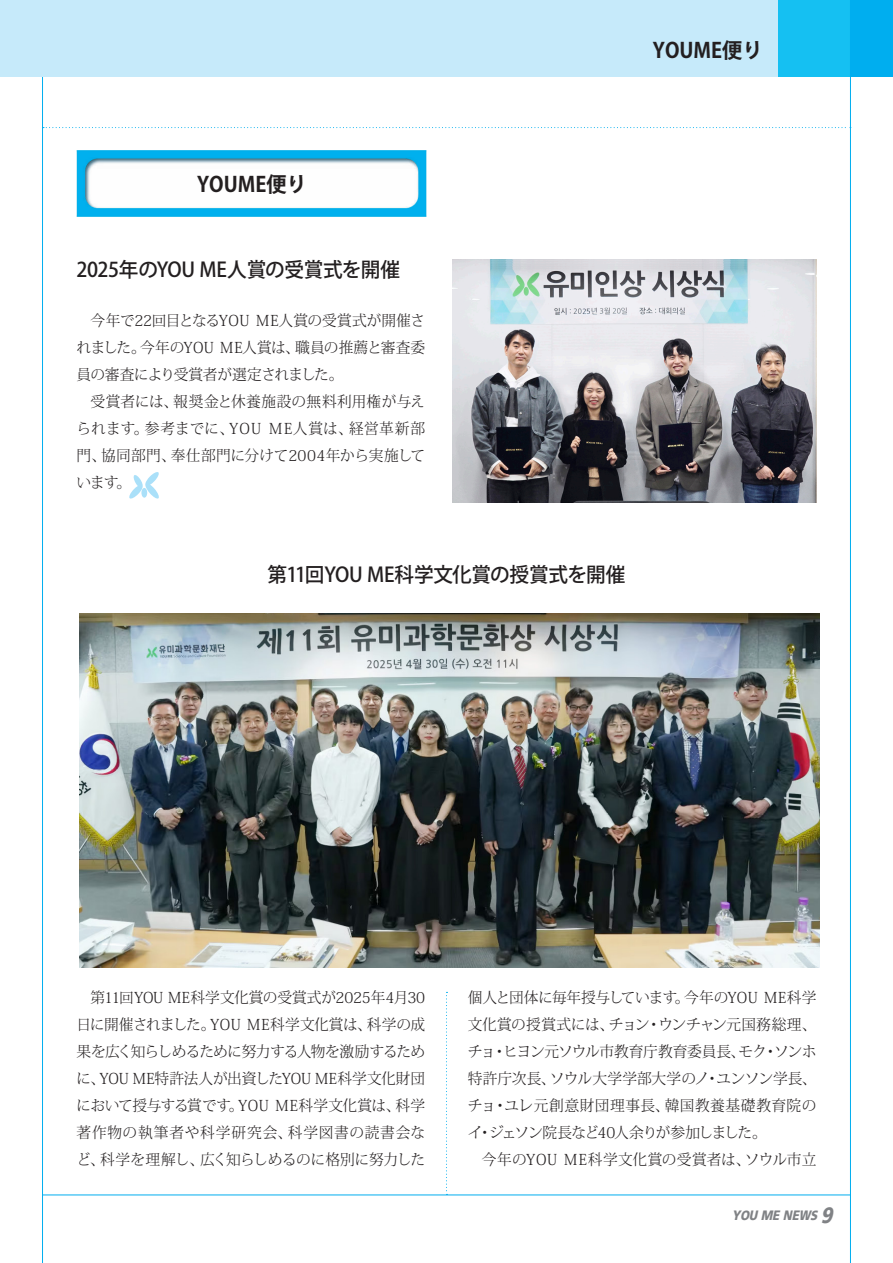
<style>
.page{position:relative;width:893px;height:1263px;background:#fff}
.page>*{position:absolute;margin:0;border:0;box-sizing:border-box;transform-origin:0 0}
.t1{font:700 21px "Koz Go Pro";color:#231f20;scale:.96 1}
.H대제목{font:500 20.25px "Koz Go Pro";letter-spacing:-.015em;color:#231f20}
.H본문_10{font:300 15px/27px "Koz Min Pro";letter-spacing:.005em;color:#231f20;text-align:justify}
.t2{font:italic 900 13.5px "Frutiger LT";color:#808285;scale:.85 1}
.s1{font-size:22.5px}
</style>
<div class="page">
<hr style="left:42px;top:0;width:1px;height:1263px;background:#00aeef">
<hr style="left:43px;top:1195px;width:807px;height:1px;background:#00aeef">
<svg style="left:43px;top:127px;width:807px;height:1px"></svg>
<div style="left:0;top:0;width:893px;height:77px;background:#c6eafa"></div>
<div style="left:778px;top:0;width:115px;height:77px;background:#15c0f2"></div>
<div style="left:850px;top:0;width:43px;height:77px;background:#00aeef"></div>
<hr style="left:850px;top:0;width:1px;height:1263px;background:#00aeef">
<img style="left:77px;top:151px;width:350px;height:65px">
<img style="left:452px;top:259px;width:364px;height:244px">
<img style="left:79px;top:613px;width:740px;height:354px">
<svg style="left:129px;top:472px;width:30px;height:27px"></svg>
<svg style="left:446px;top:992px;width:1px;height:203px"></svg>
<p class="t1" style="left:653px;top:37px;width:116px">YOUME便り</p>
<p class="t1" style="left:197px;top:171px;width:116px">YOUME便り</p>
<p class="H대제목" style="left:77px;top:256px;width:325px">2025年のYOU ME人賞の受賞式を開催</p>
<p class="H본문_10" style="left:77px;top:307px;width:350px;text-indent:14px">今年で22回目となるYOU ME人賞の受賞式が開催されました。今年のYOU ME人賞は、職員の推薦と審査委員の審査により受賞者が選定されました。</p>
<p class="H본문_10" style="left:77px;top:388px;width:350px;text-indent:14px">受賞者には、報奨金と休養施設の無料利用権が与えられます。参考までに、YOU ME人賞は、経営革新部門、協同部門、奉仕部門に分けて2004年から実施しています。</p>
<p class="H대제목" style="left:267px;top:562px;width:360px">第11回YOU ME科学文化賞の授賞式を開催</p>
<p class="H본문_10" style="left:77px;top:984px;width:350px;text-indent:14px">第11回YOU ME科学文化賞の受賞式が2025年4月30日に開催されました。YOU ME科学文化賞は、科学の成果を広く知らしめるために努力する人物を激励するために、YOU ME特許法人が出資したYOU ME科学文化財団において授与する賞です。YOU ME科学文化賞は、科学著作物の執筆者や科学研究会、科学図書の読書会など、科学を理解し、広く知らしめるのに格別に努力した</p>
<p class="H본문_10" style="left:468px;top:984px;width:350px">個人と団体に毎年授与しています。今年のYOU ME科学文化賞の授賞式には、チョン・ウンチャン元国務総理、チョ・ヒヨン元ソウル市教育庁教育委員長、モク・ソンホ特許庁次長、ソウル大学学部大学のノ・ユンソン学長、チョ・ユレ元創意財団理事長、韓国教養基礎教育院のイ・ジェソン院長など40人余りが参加しました。</p>
<p class="H본문_10" style="left:482px;top:1146px;width:336px">今年のYOU ME科学文化賞の受賞者は、ソウル市立</p>
<p class="t2" style="left:732px;top:1207px;width:126px">YOU ME NEWS <span class="s1">9</span></p>
</div>
